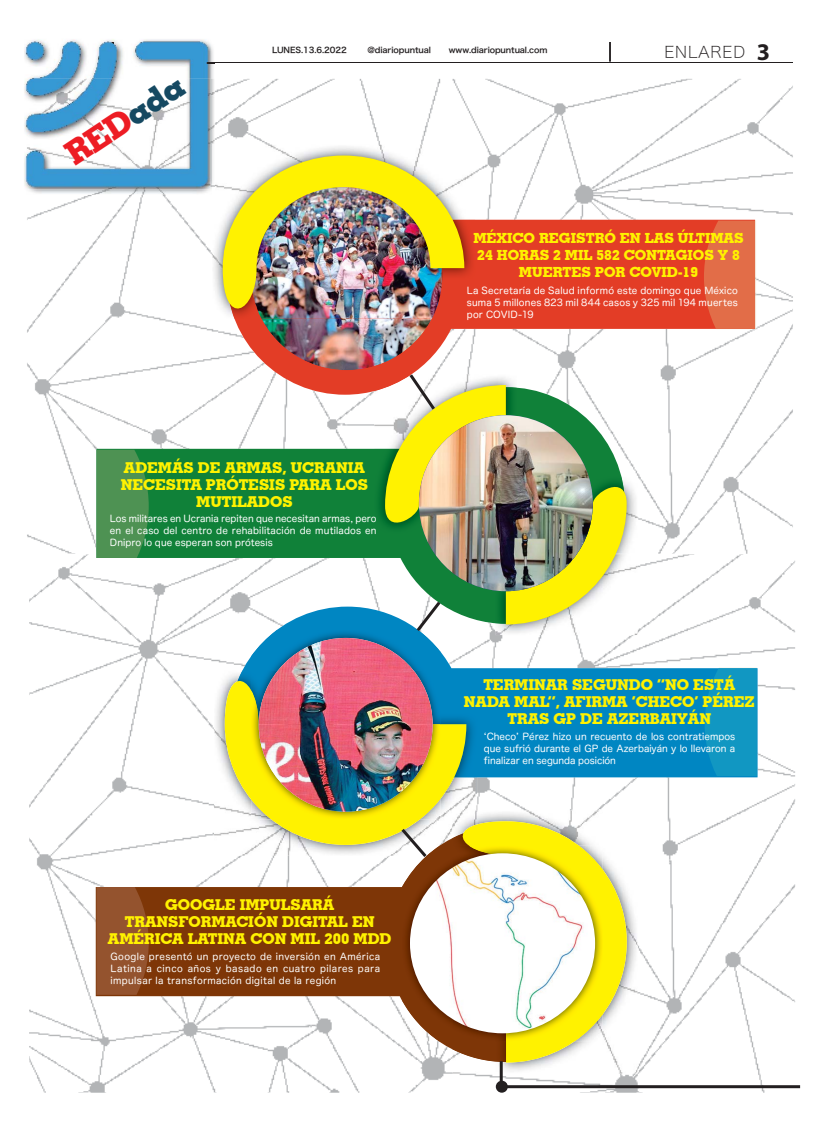
<style>
.page{position:relative;width:837px;height:1134px;background:#fff}
.page>*{position:absolute;margin:0;border:0;box-sizing:border-box;transform-origin:0 0}
.t1{font:700 33px "Geometric Slab 703 BT Xtra";color:#ed1c24}
.t2{font:16px "Hiragino Sans W1 90 msp RKSJ H";letter-spacing:.05em;color:#231f20}
.t3{font:700 15px/17px "Geometric Slab 703 BT Xtra";color:#fff200;text-align:center}
.t4{font:700 14px/17px "Geometric Slab 703 BT Xtra";color:#fff200;text-align:center}
.t5{font:9.5px/12px "Hira Maru Pro W4 90 msp RKSJ H";letter-spacing:.015em;color:#fff;text-align:justify}
.t6{font:8px "Hiragino Sans W6 90 msp RKSJ H";letter-spacing:-.01em;color:#231f20}
.s1{color:#154962}
.s2{font-family:"Myriad Pro";font-weight:700;font-size:24px}
</style>
<div class="page">
<img style="left:29px;top:554px;width:765px;height:539px">
<img style="left:27px;top:79px;width:765px;height:475px">
<hr style="left:206px;top:62px;width:586px;height:1px;background:#231f20">
<hr style="left:206px;top:63px;width:586px;height:1px;background:#231f20">
<svg style="left:609px;top:42px;width:2px;height:20px"></svg>
<img style="left:27px;top:79px;width:187px;height:116px">
<img style="left:24px;top:39px;width:187px;height:149px">
<img style="left:27px;top:79px;width:184px;height:110px">
<svg style="left:112px;top:42px;width:2px;height:20px"></svg>
<svg style="left:226px;top:158px;width:528px;height:237px"></svg>
<img style="left:261px;top:330px;width:171px;height:40px">
<img style="left:212px;top:145px;width:263px;height:174px">
<img style="left:212px;top:145px;width:2px;height:50px">
<img style="left:464px;top:158px;width:11px;height:161px">
<img style="left:223px;top:156px;width:241px;height:174px">
<svg style="left:96px;top:387px;width:289px;height:237px"></svg>
<img style="left:374px;top:374px;width:11px;height:13px">
<img style="left:374px;top:387px;width:11px;height:146px">
<svg style="left:229px;top:607px;width:528px;height:236px"></svg>
<img style="left:214px;top:671px;width:263px;height:154px">
<img style="left:466px;top:671px;width:11px;height:106px">
<svg style="left:225px;top:657px;width:241px;height:168px"></svg>
<img style="left:251px;top:630px;width:189px;height:60px">
<img style="left:251px;top:690px;width:189px;height:129px">
<img style="left:259px;top:638px;width:173px;height:174px;border-radius:50%">
<svg style="left:96px;top:825px;width:343px;height:237px"></svg>
<img style="left:452px;top:810px;width:185px;height:263px">
<img style="left:452px;top:810px;width:25px;height:11px">
<svg style="left:439px;top:821px;width:187px;height:242px"></svg>
<img style="left:402px;top:846px;width:67px;height:195px">
<img style="left:469px;top:846px;width:133px;height:195px">
<img style="left:410px;top:853px;width:185px;height:180px;border-radius:50%">
<img style="left:754px;top:221px;width:2px;height:108px">
<svg style="left:703px;top:221px;width:51px;height:108px;background:#e26844"></svg>
<img style="left:96px;top:558px;width:41px;height:1px">
<svg style="left:96px;top:450px;width:53px;height:108px;background:#499051"></svg>
<img style="left:96px;top:886px;width:39px;height:1px">
<svg style="left:96px;top:887px;width:53px;height:108px;background:#91502a"></svg>
<img style="left:718px;top:667px;width:38px;height:1px">
<svg style="left:704px;top:668px;width:52px;height:108px;background:#0f95c2"></svg>
<img style="left:385px;top:371px;width:252px;height:263px">
<svg style="left:398px;top:825px;width:31px;height:35px"></svg>
<hr style="left:499px;top:1061px;width:3px;height:24px;background:#231f20">
<hr style="left:501px;top:1085px;width:298px;height:3px;background:#231f20">
<div style="left:495px;top:1081px;width:12px;height:12px;background:#231f20;border-radius:50%"></div>
<h1 class="t1" style="left:58px;top:140px;width:136px;rotate:-34deg">RED<span class="s1">ada</span></h1>
<p class="t6" style="left:272px;top:47px;width:76px">LUNES.13.6.2022</p>
<p class="t6" style="left:367px;top:47px;width:65px">@diariopuntual</p>
<p class="t6" style="left:448px;top:47px;width:100px">www.diariopuntual.com</p>
<h2 class="t2" style="left:664px;top:46px;width:107px">ENLARED <span class="s2">3</span></h2>
<h3 class="t4" style="left:473px;top:229px;width:272px">MÉXICO REGISTRÓ EN LAS ÚLTIMAS<br>24 HORAS 2 MIL 582 CONTAGIOS Y 8<br>MUERTES POR COVID-19</h3>
<p class="t5" style="left:466px;top:285px;width:272px">La Secretaría de Salud informó este domingo que México suma 5 millones 823 mil 844 casos y 325 mil 194 muertes por COVID-19</p>
<h3 class="t3" style="left:121px;top:459px;width:249px">ADEMÁS DE ARMAS, UCRANIA<br>NECESITA PRÓTESIS PARA LOS<br>MUTILADOS</h3>
<p class="t5" style="left:110px;top:514px;width:268px">Los militares en Ucrania repiten que necesitan armas, pero en el caso del centro de rehabilitación de mutilados en Dnipro lo que esperan son prótesis</p>
<h3 class="t3" style="left:108px;top:896px;width:285px">GOOGLE IMPULSARÁ<br>TRANSFORMACIÓN DIGITAL EN<br>AMÉRICA LATINA CON MIL 200 MDD</h3>
<p class="t5" style="left:111px;top:952px;width:271px">Google presentó un proyecto de inversión en América Latina a cinco años y basado en cuatro pilares para impulsar la transformación digital de la región</p>
<h3 class="t3" style="left:464px;top:676px;width:292px">TERMINAR SEGUNDO “NO ESTÁ<br>NADA MAL”, AFIRMA ‘CHECO’ PÉREZ<br>TRAS GP DE AZERBAIYÁN</h3>
<p class="t5" style="left:483px;top:732px;width:253px">ʻChecoʼ Pérez hizo un recuento de los contratiempos que sufrió durante el GP de Azerbaiyán y lo llevaron a finalizar en segunda posición</p>
</div>
